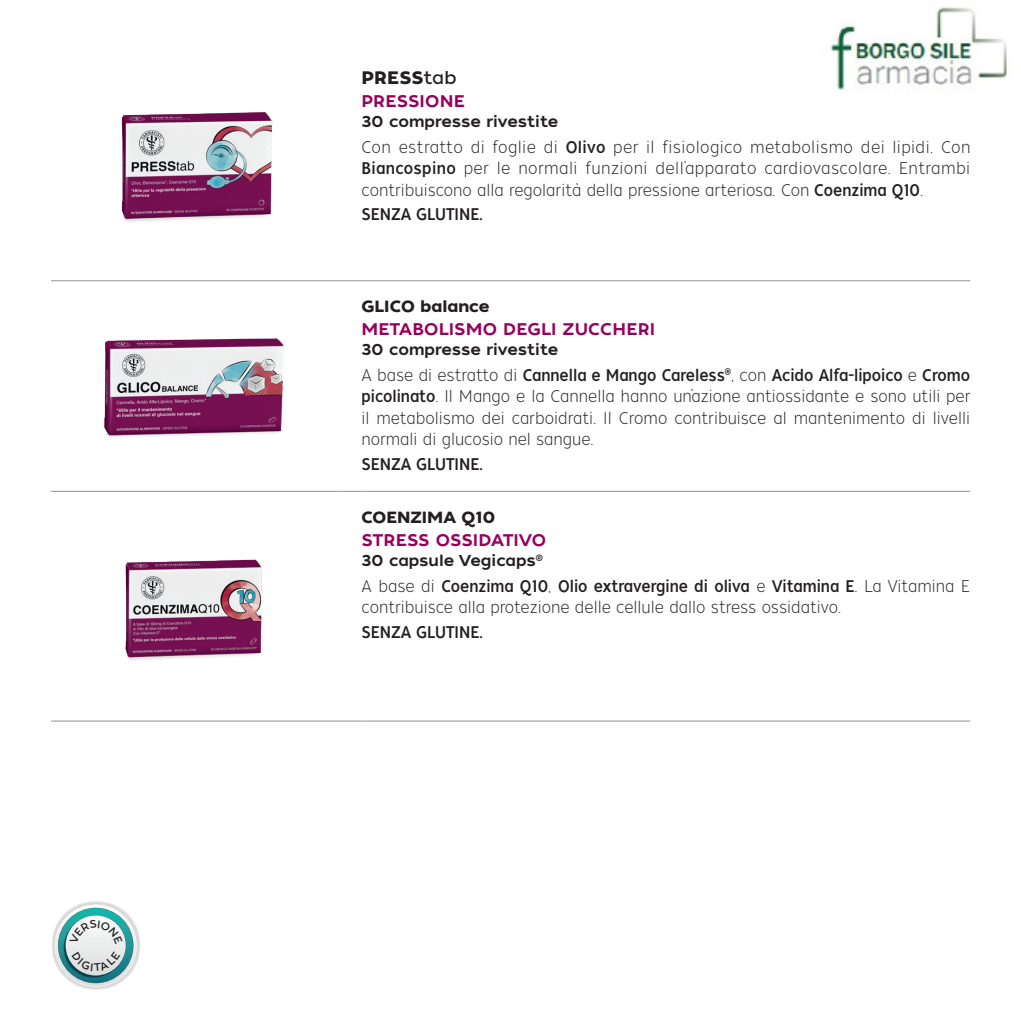
<style>
.page{position:relative;width:1021px;height:1021px;background:#fff}
.page>*{position:absolute;margin:0;border:0;box-sizing:border-box;transform-origin:0 0}
.t1{font:18px "Tide Sans 600 Bunny";letter-spacing:.01em;color:#231f20}
.t2{font:16.88px/21.4px "Tide Sans Cond 200 Lil Mondo";color:#231f20;text-align:justify}
.t3{font:16.88px "Tide Sans Cond 400 Lil Dude";color:#231f20}
.t4{font:16.88px "Tide Sans 500 Dudette";letter-spacing:.01em;color:#97015e}
.t5{font:16.2px "Tide Sans 600 Bunny";color:#231f20}
.t6{font:15.75px "Tide Sans 500 Dudette";color:#231f20}
.s1{font-family:"Tide Sans 400 Lil Dude"}
.s2{font-family:"Tide Sans Cond 400 Lil Dude"}
.s3{font-family:"Tide Sans Cond 200 Lil Mondo"}
</style>
<div class="page">
<hr style="left:51px;top:280px;width:287px;height:1px;background:#939598">
<svg style="left:338px;top:280px;width:23px;height:1px"></svg>
<hr style="left:361px;top:280px;width:609px;height:1px;background:#939598">
<hr style="left:51px;top:491px;width:287px;height:1px;background:#939598">
<svg style="left:338px;top:491px;width:23px;height:1px"></svg>
<hr style="left:361px;top:491px;width:609px;height:1px;background:#939598">
<hr style="left:51px;top:720px;width:287px;height:1px;background:#939598">
<svg style="left:338px;top:720px;width:23px;height:1px"></svg>
<hr style="left:361px;top:720px;width:609px;height:1px;background:#939598">
<img style="left:121px;top:112px;width:152px;height:110px">
<img style="left:104px;top:338px;width:180px;height:99px">
<img style="left:125px;top:559px;width:137px;height:101px">
<svg style="left:52px;top:901px;width:88px;height:88px"></svg>
<svg style="left:55px;top:904px;width:81px;height:82px"></svg>
<img style="left:830px;top:7px;width:177px;height:84px">
<svg style="left:58px;top:907px;width:75px;height:76px"></svg>
<p class="t1" style="left:361px;top:66px;width:97px">PRESS<span class="s1">tab</span></p>
<p class="t4" style="left:361px;top:90px;width:105px">PRESSIONE</p>
<p class="t6" style="left:361px;top:111px;width:198px">30 compresse rivestite</p>
<p class="t2" style="left:361px;top:136px;width:610px">Con estratto di foglie di <span class="s2">Olivo</span> per il fisiologico metabolismo dei lipidi. Con <span class="s2">Biancospino</span> per le normali funzioni dell’apparato cardiovascolare. Entrambi contribuiscono alla regolarità della pressione arteriosa. Con <span class="s2">Coenzima Q10</span>.</p>
<p class="t3" style="left:361px;top:203px;width:123px">SENZA GLUTINE.</p>
<p class="t5" style="left:361px;top:296px;width:129px">GLICO balance</p>
<p class="t4" style="left:361px;top:318px;width:295px">METABOLISMO DEGLI ZUCCHERI</p>
<p class="t6" style="left:361px;top:339px;width:198px">30 compresse rivestite</p>
<p class="t3" style="left:361px;top:364px;width:610px"><span class="s3">A base di estratto di</span> Cannella e Mango Careless<sup>®</sup><span class="s3">, con</span> Acido Alfa-lipoico <span class="s3">e</span> Cromo</p>
<p class="t2" style="left:361px;top:386px;width:610px"><span class="s2">picolinato</span>. Il Mango e la Cannella hanno un’azione antiossidante e sono utili per il metabolismo dei carboidrati. Il Cromo contribuisce al mantenimento di livelli normali di glucosio nel sangue.</p>
<p class="t3" style="left:361px;top:453px;width:123px">SENZA GLUTINE.</p>
<p class="t5" style="left:361px;top:507px;width:135px">COENZIMA Q10</p>
<p class="t4" style="left:361px;top:529px;width:186px">STRESS OSSIDATIVO</p>
<p class="t6" style="left:361px;top:550px;width:183px">30 capsule Vegicaps<sup>®</sup></p>
<p class="t3" style="left:361px;top:575px;width:610px"><span class="s3">A base di</span> Coenzima Q10<span class="s3">,</span> Olio extravergine di oliva <span class="s3">e</span> Vitamina E<span class="s3">. La Vitamina E</span></p>
<p class="t2" style="left:361px;top:596px;width:481px">contribuisce alla protezione delle cellule dallo stress ossidativo.</p>
<p class="t3" style="left:361px;top:621px;width:123px">SENZA GLUTINE.</p>
</div>
